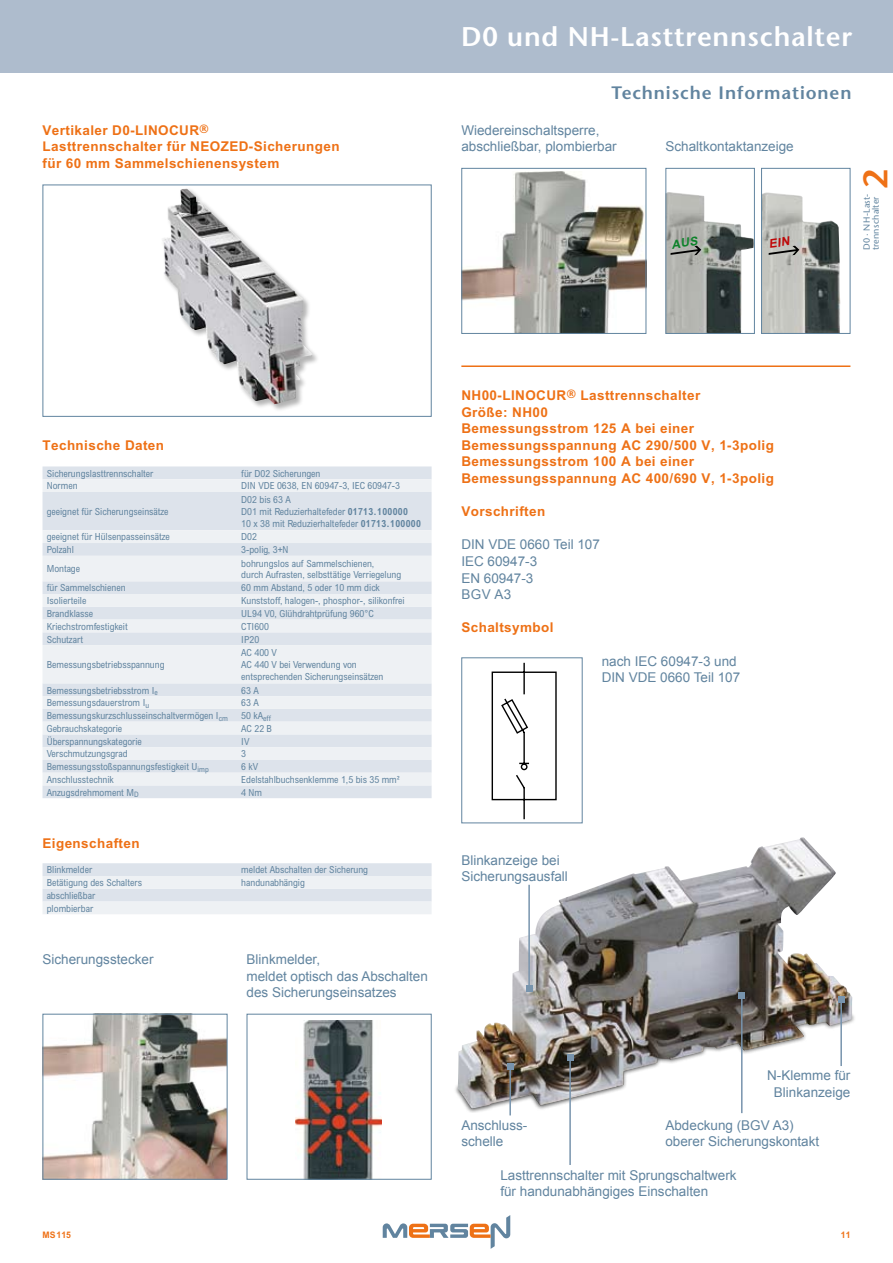
<style>
.page{position:relative;width:893px;height:1263px;background:#fff}
.page>*{position:absolute;margin:0;border:0;box-sizing:border-box;transform-origin:0 0}
.t1{font:600 34.05px "Stone Sans";color:#ee7116}
.t2{font:600 27px "Stone Sans";letter-spacing:.03em;color:#fff}
.t3{font:600 18px "Stone Sans";letter-spacing:.05em;color:#61849f}
.t4{font:13.5px/16.6px "Arial";color:#61849f}
.t5{font:700 13.5px/16.6px "M Arial";letter-spacing:.03em;color:#ee7116}
.t6{font:600 12px "Stone Sans";color:#ee7116}
.t7{font:condensed 9.75px/11.7px "Arial";color:#61849f}
.t8{font:9px/9px "Stone Sans";letter-spacing:.02em;color:#61849f}
.t9{font:700 9px "M Arial";color:#ee7116;scale:.96 1}
.s1{font-family:"Arial MT Std";font-weight:700}
</style>
<div class="page">
<svg style="left:383px;top:1215px;width:127px;height:34px"></svg>
<div style="left:0;top:0;width:893px;height:72px;background:#aebccd"></div>
<div style="left:160px;top:188px;width:159px;height:224px;background:#000;opacity:.3"></div>
<img style="left:161px;top:189px;width:151px;height:215px">
<div style="left:43px;top:185px;width:389px;height:232px;border:1px solid #61849f"></div>
<svg style="left:43px;top:466px;width:389px;height:332px;background:#dee3eb"></svg>
<svg style="left:43px;top:479px;width:389px;height:306px;background:#e6eaf0"></svg>
<svg style="left:43px;top:863px;width:389px;height:51px;background:#e5eaef"></svg>
<img style="left:295px;top:1021px;width:87px;height:156px">
<div style="left:247px;top:1014px;width:185px;height:165px;border:1px solid #61849f"></div>
<img style="left:45px;top:1016px;width:180px;height:161px">
<div style="left:43px;top:1014px;width:184px;height:165px;border:1px solid #61849f"></div>
<img style="left:763px;top:192px;width:77px;height:140px">
<div style="left:761px;top:168px;width:89px;height:166px;border:1px solid #61849f"></div>
<img style="left:667px;top:192px;width:86px;height:140px">
<div style="left:665px;top:168px;width:90px;height:166px;border:1px solid #61849f"></div>
<img style="left:463px;top:171px;width:181px;height:161px">
<div style="left:461px;top:168px;width:185px;height:166px;border:1px solid #61849f"></div>
<hr style="left:461px;top:365px;width:389px;height:2px;background:#ee7116">
<svg style="left:491px;top:662px;width:66px;height:158px"></svg>
<div style="left:461px;top:657px;width:122px;height:166px;border:1px solid #61849f"></div>
<div style="left:453px;top:1012px;width:403px;height:101px;background:#000;opacity:.75"></div>
<img style="left:802px;top:1016px;width:50px;height:92px">
<img style="left:458px;top:837px;width:344px;height:271px">
<hr style="left:741px;top:996px;width:1px;height:117px;background:#7894ad">
<svg style="left:739px;top:993px;width:6px;height:6px"></svg>
<hr style="left:840px;top:999px;width:2px;height:67px;background:#7894ad">
<svg style="left:838px;top:996px;width:6px;height:6px"></svg>
<hr style="left:509px;top:1066px;width:2px;height:49px;background:#7894ad">
<svg style="left:507px;top:1063px;width:6px;height:6px"></svg>
<hr style="left:528px;top:885px;width:2px;height:103px;background:#7894ad">
<svg style="left:526px;top:985px;width:6px;height:6px"></svg>
<hr style="left:569px;top:1057px;width:2px;height:108px;background:#7894ad">
<svg style="left:567px;top:1054px;width:6px;height:6px"></svg>
<svg style="left:670px;top:236px;width:31px;height:23px"></svg>
<svg style="left:768px;top:237px;width:31px;height:22px"></svg>
<h3 class="t5" style="left:43px;top:122px;width:138px">Vertikaler D0-Linocur</h3>
<p class="t6" style="left:200px;top:121px;width:11px">®</p>
<h3 class="t5" style="left:43px;top:138px;width:169px">Lasttrennschalter für NEOZED</h3>
<h3 class="t5" style="left:43px;top:138px;width:299px;text-indent:206px">-Sicherungen für 60 mm Sammelschienensystem</h3>
<h2 class="t2" style="left:461px;top:20px;width:393px">D0 und NH-Lasttrennschalter</h2>
<h3 class="t3" style="left:611px;top:81px;width:242px">Technische Informationen</h3>
<h3 class="t4" style="left:461px;top:122px;width:157px">Wiedereinschaltsperre, abschließbar, plombierbar</h3>
<h3 class="t4" style="left:665px;top:138px;width:130px">Schaltkontaktanzeige</h3>
<h1 class="t1" style="left:855px;top:189px;width:21px;rotate:-90deg">2</h1>
<p class="t8" style="left:862px;top:250px;width:58px;rotate:-90deg">D0 · NH-Last&shy;trennschalter</p>
<h3 class="t5" style="left:43px;top:437px;width:123px">Technische Daten</h3>
<p class="t7" style="left:47px;top:467px;width:108px">Sicherungslasttrennschalter</p>
<p class="t7" style="left:241px;top:467px;width:81px">für D02 Sicherungen</p>
<p class="t7" style="left:47px;top:480px;width:32px">Normen</p>
<p class="t7" style="left:241px;top:480px;width:160px">DIN VDE 0638, EN 60947-3, IEC 60947-3</p>
<p class="t7" style="left:47px;top:505px;width:123px">geeignet für Sicherungseinsätze</p>
<p class="t7" style="left:241px;top:494px;width:181px">D02 bis 63 A<br>D01 mit Reduzierhaltefeder <span class="s1">01713.100000<br></span>10 x 38 mit Reduzierhaltefeder <span class="s1">01713.100000</span></p>
<p class="t7" style="left:47px;top:531px;width:125px">geeignet für Hülsenpasseinsätze</p>
<p class="t7" style="left:241px;top:531px;width:17px">D02</p>
<p class="t7" style="left:47px;top:544px;width:29px">Polzahl</p>
<p class="t7" style="left:241px;top:544px;width:49px">3-polig, 3+N</p>
<p class="t7" style="left:47px;top:563px;width:35px">Montage</p>
<p class="t7" style="left:241px;top:557px;width:162px">bohrungslos auf Sammelschienen,<br>durch Aufrasten, selbsttätige Verriegelung</p>
<p class="t7" style="left:47px;top:582px;width:80px">für Sammelschienen</p>
<p class="t7" style="left:241px;top:582px;width:140px">60 mm Abstand, 5 oder 10 mm dick</p>
<p class="t7" style="left:47px;top:595px;width:41px">Isolierteile</p>
<p class="t7" style="left:241px;top:595px;width:165px">Kunststoff, halogen-, phosphor-, silikonfrei</p>
<p class="t7" style="left:47px;top:607px;width:48px">Brandklasse</p>
<p class="t7" style="left:241px;top:607px;width:134px">UL94 V0, Glühdrahtprüfung 960°C</p>
<p class="t7" style="left:47px;top:620px;width:83px">Kriechstromfestigkeit</p>
<p class="t7" style="left:241px;top:620px;width:29px">CTI600</p>
<p class="t7" style="left:47px;top:633px;width:38px">Schutzart</p>
<p class="t7" style="left:241px;top:633px;width:19px">IP20</p>
<p class="t7" style="left:47px;top:658px;width:119px">Bemessungsbetriebsspannung</p>
<p class="t7" style="left:241px;top:647px;width:144px">AC 400 V<br>AC 440 V bei Verwendung von entsprechenden Sicherungseinsätzen</p>
<p class="t7" style="left:47px;top:684px;width:112px">Bemessungsbetriebsstrom I<sub>e</sub></p>
<p class="t7" style="left:241px;top:684px;width:19px">63 A</p>
<p class="t7" style="left:47px;top:697px;width:104px">Bemessungsdauerstrom I<sub>u</sub></p>
<p class="t7" style="left:241px;top:697px;width:19px">63 A</p>
<p class="t7" style="left:47px;top:710px;width:183px">Bemessungskurzschlusseinschaltvermögen I<sub>cm</sub></p>
<p class="t7" style="left:241px;top:710px;width:31px">50 kA<sub>eff</sub></p>
<p class="t7" style="left:47px;top:722px;width:77px">Gebrauchskategorie</p>
<p class="t7" style="left:241px;top:722px;width:32px">AC 22 B</p>
<p class="t7" style="left:47px;top:735px;width:97px">Überspannungskategorie</p>
<p class="t7" style="left:241px;top:735px;width:10px">IV</p>
<p class="t7" style="left:47px;top:748px;width:82px">Verschmutzungsgrad</p>
<p class="t7" style="left:241px;top:748px;width:6px">3</p>
<p class="t7" style="left:47px;top:761px;width:163px">Bemessungsstoßspannungsfestigkeit U<sub>imp</sub></p>
<p class="t7" style="left:241px;top:761px;width:19px">6 kV</p>
<p class="t7" style="left:47px;top:773px;width:69px">Anschlusstechnik</p>
<p class="t7" style="left:241px;top:773px;width:160px">Edelstahlbuchsenklemme 1,5 bis 35 mm²</p>
<p class="t7" style="left:47px;top:786px;width:93px">Anzugsdrehmoment M<sub>D</sub></p>
<p class="t7" style="left:241px;top:786px;width:22px">4 Nm</p>
<h3 class="t5" style="left:43px;top:835px;width:99px">Eigenschaften</h3>
<p class="t7" style="left:47px;top:864px;width:47px">Blinkmelder</p>
<p class="t7" style="left:241px;top:864px;width:128px">meldet Abschalten der Sicherung</p>
<p class="t7" style="left:47px;top:877px;width:97px">Betätigung des Schalters</p>
<p class="t7" style="left:241px;top:877px;width:65px">handunabhängig</p>
<p class="t7" style="left:47px;top:889px;width:50px;line-height:12.8px">abschließbar plombierbar</p>
<h3 class="t4" style="left:43px;top:951px;width:113px">Sicherungsstecker</h3>
<h3 class="t4" style="left:247px;top:951px;width:183px">Blinkmelder,<br>meldet optisch das Abschalten des Sicherungseinsatzes</h3>
<p class="t9" style="left:43px;top:1229px;width:31px">MS115</p>
<h3 class="t5" style="left:461px;top:387px;width:314px">NH00-LINOCUR<sup>®</sup> Lasttrennschalter<br>Größe: NH00<br>Bemessungsstrom 125 A bei einer Bemessungsspannung AC 290/500 V, 1-3polig Bemessungsstrom 100 A bei einer Bemessungsspannung AC 400/690 V, 1-3polig</h3>
<h3 class="t5" style="left:461px;top:503px;width:85px">Vorschriften</h3>
<h3 class="t4" style="left:461px;top:536px;width:140px">DIN VDE 0660 Teil 107<br>IEC 60947-3<br>EN 60947-3<br>BGV A3</h3>
<h3 class="t5" style="left:461px;top:619px;width:94px">Schaltsymbol</h3>
<h3 class="t4" style="left:602px;top:653px;width:140px">nach IEC 60947-3 und<br>DIN VDE 0660 Teil 107</h3>
<h3 class="t4" style="left:461px;top:852px;width:108px">Blinkanzeige bei<br>Sicherungsausfall</h3>
<h3 class="t4" style="left:767px;top:1067px;width:85px;text-align:center">N-Klemme für<br>Blinkanzeige</h3>
<h3 class="t4" style="left:461px;top:1117px;width:68px">Anschluss-</h3>
<h3 class="t4" style="left:665px;top:1117px;width:130px">Abdeckung (BGV A3)</h3>
<h3 class="t4" style="left:461px;top:1133px;width:44px">schelle</h3>
<h3 class="t4" style="left:665px;top:1133px;width:155px">oberer Sicherungskontakt</h3>
<h3 class="t4" style="left:500px;top:1167px;width:238px">Lasttrennschalter mit Sprungschaltwerk für handunabhängiges Einschalten</h3>
<p class="t9" style="left:841px;top:1229px;width:12px">11</p>
</div>
